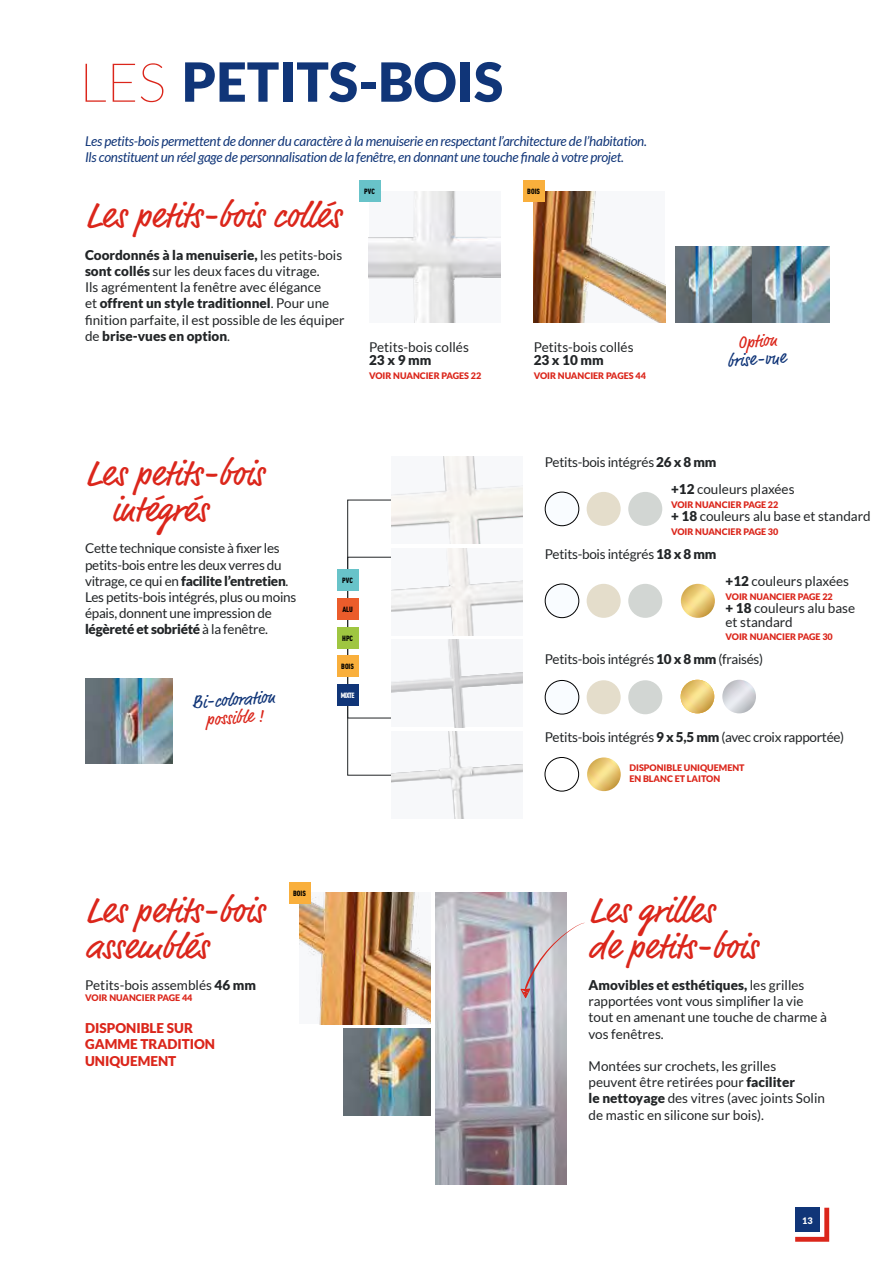
<style>
.page{position:relative;width:893px;height:1263px;background:#fff}
.page>*{position:absolute;margin:0;border:0;box-sizing:border-box;transform-origin:0 0}
.t1{font:900 54px "Lato";color:#103578}
.t2{font:36px/36px "Market Pro";color:#db261b}
.t3{font:18px "Market Pro";color:#103578}
.t4{font:18px "Market Pro";color:#db261b}
.t5{font:13.5px/16.2px "Lato";color:#222527}
.t6{font:13.5px/16.2px "Lato";letter-spacing:-.02em;color:#222527}
.t7{font:italic 13.5px/16.2px "Lato";letter-spacing:-.02em;color:#103578}
.t8{font:900 13.5px/16.2px "Lato";color:#db261b}
.t9{font:900 13.5px "Lato";color:#222527}
.t10{font:900 9px/10.8px "Lato";color:#db261b}
.t11{font:900 9px "Lato";color:#fff}
.t12{font:900 7.5px "DIN Cond";color:#000}
.t13{font:900 7.5px "DIN Cond";letter-spacing:-.09em;color:#fff}
.s1{font-weight:100;color:#db261b}
.s2{font-weight:900}
</style>
<div class="page">
<img style="left:435px;top:893px;width:132px;height:292px">
<img style="left:681px;top:584px;width:34px;height:34px;border-radius:17px">
<img style="left:369px;top:191px;width:131px;height:132px">
<img style="left:534px;top:191px;width:131px;height:132px">
<img style="left:391px;top:456px;width:132px;height:88px">
<img style="left:681px;top:680px;width:33px;height:33px;border-radius:17px">
<img style="left:391px;top:640px;width:132px;height:87px">
<img style="left:391px;top:548px;width:132px;height:88px">
<div style="left:545px;top:757px;width:34px;height:34px;border:1px solid #000;border-radius:50%"></div>
<img style="left:587px;top:757px;width:34px;height:34px;border-radius:17px">
<img style="left:391px;top:731px;width:132px;height:88px">
<img style="left:300px;top:893px;width:131px;height:131px">
<img style="left:722px;top:680px;width:34px;height:33px;border-radius:17px">
<img style="left:344px;top:1028px;width:87px;height:88px">
<img style="left:85px;top:678px;width:88px;height:86px">
<div style="left:359px;top:181px;width:21px;height:21px;background:#68c3c9"></div>
<div style="left:523px;top:181px;width:21px;height:21px;background:#f9af3c"></div>
<div style="left:545px;top:492px;width:34px;height:34px;background:#f9fcff;border-radius:50%"></div>
<div style="left:545px;top:492px;width:34px;height:34px;border:1px solid #000;border-radius:50%"></div>
<div style="left:545px;top:584px;width:34px;height:34px;background:#f9fcff;border-radius:50%"></div>
<div style="left:545px;top:584px;width:34px;height:34px;border:1px solid #000;border-radius:50%"></div>
<div style="left:545px;top:680px;width:34px;height:34px;background:#f9fcff;border-radius:50%"></div>
<div style="left:545px;top:680px;width:34px;height:34px;border:1px solid #000;border-radius:50%"></div>
<div style="left:628px;top:492px;width:34px;height:34px;background:#d2d6d3;border-radius:50%"></div>
<div style="left:628px;top:584px;width:34px;height:34px;background:#d2d6d3;border-radius:50%"></div>
<div style="left:628px;top:680px;width:34px;height:34px;background:#d2d6d3;border-radius:50%"></div>
<div style="left:587px;top:492px;width:34px;height:34px;background:#e4ddcb;border-radius:50%"></div>
<div style="left:587px;top:584px;width:34px;height:34px;background:#e4ddcb;border-radius:50%"></div>
<div style="left:587px;top:680px;width:34px;height:34px;background:#e4ddcb;border-radius:50%"></div>
<svg style="left:521px;top:923px;width:63px;height:75px"></svg>
<div style="left:337px;top:569px;width:21px;height:22px;background:#68c3c9"></div>
<div style="left:337px;top:656px;width:21px;height:21px;background:#f9af3c"></div>
<div style="left:289px;top:882px;width:21px;height:21px;background:#f9af3c"></div>
<div style="left:337px;top:598px;width:21px;height:21px;background:#eb5c2b"></div>
<div style="left:337px;top:627px;width:21px;height:21px;background:#9fc641"></div>
<div style="left:337px;top:685px;width:21px;height:21px;background:#103578"></div>
<img style="left:676px;top:246px;width:153px;height:77px">
<svg style="left:795px;top:1208px;width:34px;height:34px"></svg>
<div style="left:795px;top:1208px;width:24px;height:24px;background:#103578"></div>
<h1 class="t1" style="left:80px;top:50px;width:425px"><span class="s1">LES</span> PETITS-BOIS</h1>
<p class="t7" style="left:85px;top:133px;width:563px">Les petits-bois permettent de donner du caractère à la menuiserie en respectant l’architecture de l’habitation.<br>Ils constituent un réel gage de personnalisation de la fenêtre, en donnant une touche finale à votre projet.</p>
<h2 class="t2" style="left:85px;top:199px;width:257px">Les petits-bois collés</h2>
<p class="t5" style="left:85px;top:247px;width:261px"><span class="s2">Coordonnés à la menuiserie,</span> les petits-bois <span class="s2">sont collés</span> sur les deux faces du vitrage.<br>Ils agrémentent la fenêtre avec élégance<br>et <span class="s2">offrent un style traditionnel</span>. Pour une finition parfaite, il est possible de les équiper de <span class="s2">brise-vues en option</span>.</p>
<p class="t12" style="left:364px;top:187px;width:12px">PVC</p>
<p class="t12" style="left:527px;top:187px;width:14px">BOIS</p>
<p class="t5" style="left:369px;top:339px;width:101px">Petits-bois collés</p>
<p class="t9" style="left:369px;top:352px;width:64px">23 x 9 mm</p>
<p class="t10" style="left:369px;top:370px;width:114px">VOIR NUANCIER PAGES 22</p>
<p class="t5" style="left:534px;top:339px;width:101px">Petits-bois collés</p>
<p class="t9" style="left:534px;top:352px;width:72px">23 x 10 mm</p>
<p class="t10" style="left:534px;top:370px;width:114px">VOIR NUANCIER PAGES 44</p>
<h3 class="t4" style="left:737px;top:330px;width:41px;rotate:-4deg">Option</h3>
<h3 class="t3" style="left:726px;top:349px;width:60px;rotate:-4deg">brise-vue</h3>
<h2 class="t2" style="left:112px;top:457px;width:154px;text-indent:-27px">Les petits-bois intégrés</h2>
<p class="t6" style="left:85px;top:540px;width:213px">Cette technique consiste à fixer les petits-bois entre les deux verres du vitrage, ce qui en <span class="s2">facilite l’entretien</span>.<br>Les petits-bois intégrés, plus ou moins épais, donnent une impression de <span class="s2">légèreté et sobriété</span> à la fenêtre.</p>
<h3 class="t3" style="left:191px;top:690px;width:84px;rotate:-4deg">Bi-coloration</h3>
<h3 class="t4" style="left:205px;top:707px;width:59px;rotate:-4deg">possible !</h3>
<p class="t12" style="left:342px;top:575px;width:12px">PVC</p>
<p class="t12" style="left:342px;top:604px;width:12px">ALU</p>
<p class="t12" style="left:342px;top:633px;width:13px">HPC</p>
<p class="t12" style="left:341px;top:662px;width:14px">BOIS</p>
<p class="t13" style="left:341px;top:691px;width:15px">MIXTE</p>
<h2 class="t2" style="left:85px;top:893px;width:180px">Les petits-bois assemblés</h2>
<p class="t5" style="left:85px;top:977px;width:172px">Petits-bois assemblés <span class="s2">46 mm</span></p>
<p class="t10" style="left:85px;top:992px;width:109px">VOIR NUANCIER PAGE 44</p>
<p class="t8" style="left:85px;top:1020px;width:131px">DISPONIBLE SUR<br>GAMME TRADITION<br>UNIQUEMENT</p>
<p class="t12" style="left:293px;top:888px;width:14px">BOIS</p>
<p class="t6" style="left:545px;top:454px;width:173px">Petits-bois intégrés <span class="s2">26 x 8 mm</span></p>
<p class="t5" style="left:671px;top:481px;width:125px"><span class="s2">+12</span> couleurs plaxées</p>
<p class="t10" style="left:671px;top:499px;width:109px">VOIR NUANCIER PAGE 22</p>
<p class="t5" style="left:671px;top:508px;width:201px"><span class="s2">+ 18</span> couleurs alu base et standard</p>
<p class="t10" style="left:671px;top:526px;width:109px">VOIR NUANCIER PAGE 30</p>
<p class="t6" style="left:545px;top:546px;width:173px">Petits-bois intégrés <span class="s2">18 x 8 mm</span></p>
<p class="t5" style="left:725px;top:573px;width:125px"><span class="s2">+12</span> couleurs plaxées</p>
<p class="t10" style="left:725px;top:591px;width:109px">VOIR NUANCIER PAGE 22</p>
<p class="t5" style="left:725px;top:601px;width:131px;line-height:13.5px"><span class="s2">+ 18</span> couleurs alu base et standard</p>
<p class="t10" style="left:725px;top:631px;width:109px">VOIR NUANCIER PAGE 30</p>
<p class="t6" style="left:545px;top:651px;width:220px">Petits-bois intégrés <span class="s2">10 x 8 mm</span> (fraisés)</p>
<p class="t6" style="left:545px;top:729px;width:301px">Petits-bois intégrés <span class="s2">9 x 5,5 mm</span> (avec croix rapportée)</p>
<p class="t10" style="left:629px;top:762px;width:117px">DISPONIBLE UNIQUEMENT<br>EN BLANC ET LAITON</p>
<h2 class="t2" style="left:589px;top:893px;width:170px">Les grilles<br>de petits-bois</h2>
<p class="t5" style="left:589px;top:977px;width:240px"><span class="s2">Amovibles et esthétiques,</span> les grilles rapportées vont vous simplifier la vie tout en amenant une touche de charme à vos fenêtres.</p>
<p class="t5" style="left:589px;top:1058px;width:238px">Montées sur crochets, les grilles peuvent être retirées pour <span class="s2">faciliter<br>le nettoyage</span> des vitres (avec joints Solin de mastic en silicone sur bois).</p>
<p class="t11" style="left:802px;top:1215px;width:12px">13</p>
</div>
